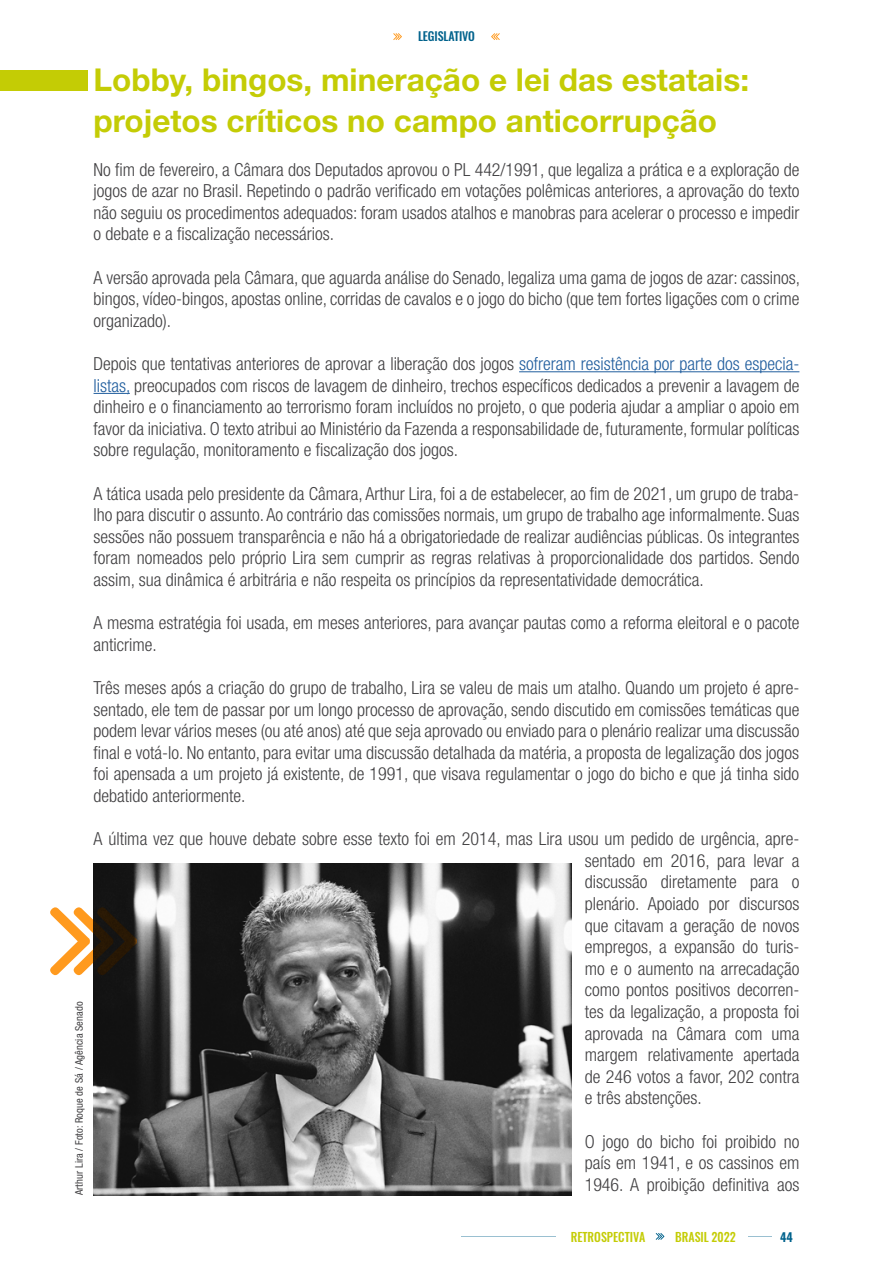
<style>
.page{position:relative;width:893px;height:1263px;background:#fff}
.page>*{position:absolute;margin:0;border:0;box-sizing:border-box;transform-origin:0 0}
.t1{font:700 31.5px/41.8px "Helvetica Neue LT Std";color:#c4cc05}
.t2{font:300 condensed 18px/21.6px "Helvetica Neue LT Std";color:#414042;text-align:justify}
.t3{font:500 12.3px "Oswald";color:#c4cc05}
.t4{font:500 12px "Oswald";letter-spacing:-.01em;color:#00628c}
.t5{font:700 12px "Oswald";color:#00628c}
.t6{font:condensed 10.5px "Helvetica Neue LT Std";letter-spacing:.01em;color:#414042}
.s1{color:#215e9e}
</style>
<div class="page">
<hr style="left:461px;top:1236px;width:95px;height:1px;background:#00628c">
<svg style="left:748px;top:1236px;width:24px;height:1px"></svg>
<svg style="left:656px;top:1233px;width:8px;height:7px"></svg>
<hr style="left:519px;top:371px;width:280px;height:1px;background:#215e9e">
<hr style="left:94px;top:393px;width:36px;height:1px;background:#215e9e">
<svg style="left:393px;top:33px;width:9px;height:7px"></svg>
<svg style="left:491px;top:33px;width:9px;height:7px"></svg>
<div style="left:0;top:70px;width:87px;height:21px;background:#c4cc05"></div>
<img style="left:94px;top:863px;width:478px;height:332px">
<svg style="left:50px;top:907px;width:87px;height:69px"></svg>
<p class="t4" style="left:418px;top:28px;width:58px">LEGISLATIVO</p>
<p class="t6" style="left:73px;top:1195px;width:195px;rotate:-90deg">Arthur Lira / Foto: Roque de Sá / Agência Senado</p>
<h1 class="t1" style="left:94px;top:58px;width:657px">Lobby, bingos, mineração e lei das estatais: projetos críticos no campo anticorrupção</h1>
<p class="t2" style="left:94px;top:158px;width:707px">No fim de fevereiro, a Câmara dos Deputados aprovou o PL 442/1991, que legaliza a prática e a exploração de jogos de azar no Brasil. Repetindo o padrão verificado em votações polêmicas anteriores, a aprovação do texto não seguiu os procedimentos adequados: foram usados atalhos e manobras para acelerar o processo e impedir o debate e a fiscalização necessários.</p>
<p class="t2" style="left:94px;top:266px;width:708px">A versão aprovada pela Câmara, que aguarda análise do Senado, legaliza uma gama de jogos de azar: cassinos, bingos, vídeo-bingos, apostas online, corridas de cavalos e o jogo do bicho (que tem fortes ligações com o crime organizado).</p>
<p class="t2" style="left:94px;top:353px;width:707px">Depois que tentativas anteriores de aprovar a liberação dos jogos <span class="s1">sofreram resistência por parte dos especia&shy;listas,</span> preocupados com riscos de lavagem de dinheiro, trechos específicos dedicados a prevenir a lavagem de dinheiro e o financiamento ao terrorismo foram incluídos no projeto, o que poderia ajudar a ampliar o apoio em favor da iniciativa. O texto atribui ao Ministério da Fazenda a responsabilidade de, futuramente, formular políticas sobre regulação, monitoramento e fiscalização dos jogos.</p>
<p class="t2" style="left:94px;top:482px;width:707px">A tática usada pelo presidente da Câmara, Arthur Lira, foi a de estabelecer, ao fim de 2021, um grupo de traba&shy;lho para discutir o assunto. Ao contrário das comissões normais, um grupo de trabalho age informalmente. Suas sessões não possuem transparência e não há a obrigatoriedade de realizar audiências públicas. Os integrantes foram nomeados pelo próprio Lira sem cumprir as regras relativas à proporcionalidade dos partidos. Sendo assim, sua dinâmica é arbitrária e não respeita os princípios da representatividade democrática.</p>
<p class="t2" style="left:94px;top:612px;width:707px">A mesma estratégia foi usada, em meses anteriores, para avançar pautas como a reforma eleitoral e o pacote anticrime.</p>
<p class="t2" style="left:94px;top:677px;width:707px">Três meses após a criação do grupo de trabalho, Lira se valeu de mais um atalho. Quando um projeto é apre&shy;sentado, ele tem de passar por um longo processo de aprovação, sendo discutido em comissões temáticas que podem levar vários meses (ou até anos) até que seja aprovado ou enviado para o plenário realizar uma discussão final e votá-lo. No entanto, para evitar uma discussão detalhada da matéria, a proposta de legalização dos jogos foi apensada a um projeto já existente, de 1991, que visava regulamentar o jogo do bicho e que já tinha sido debatido anteriormente.</p>
<p class="t2" style="left:585px;top:828px;width:216px;text-indent:-491px">A última vez que houve debate sobre esse texto foi em 2014, mas Lira usou um pedido de urgência, apre&shy;sentado em 2016, para levar a discussão diretamente para o plenário. Apoiado por discursos que citavam a geração de novos empregos, a expansão do turis&shy;mo e o aumento na arrecadação como pontos positivos decorren&shy;tes da legalização, a proposta foi aprovada na Câmara com uma margem relativamente apertada de 246 votos a favor, 202 contra e três abstenções.</p>
<p class="t2" style="left:585px;top:1130px;width:216px">O jogo do bicho foi proibido no país em 1941, e os cassinos em 1946. A proibição definitiva aos</p>
<p class="t3" style="left:571px;top:1228px;width:76px">RETROSPECTIVA</p>
<p class="t3" style="left:675px;top:1228px;width:62px">BRASIL 2022</p>
<p class="t5" style="left:780px;top:1228px;width:14px">44</p>
</div>
